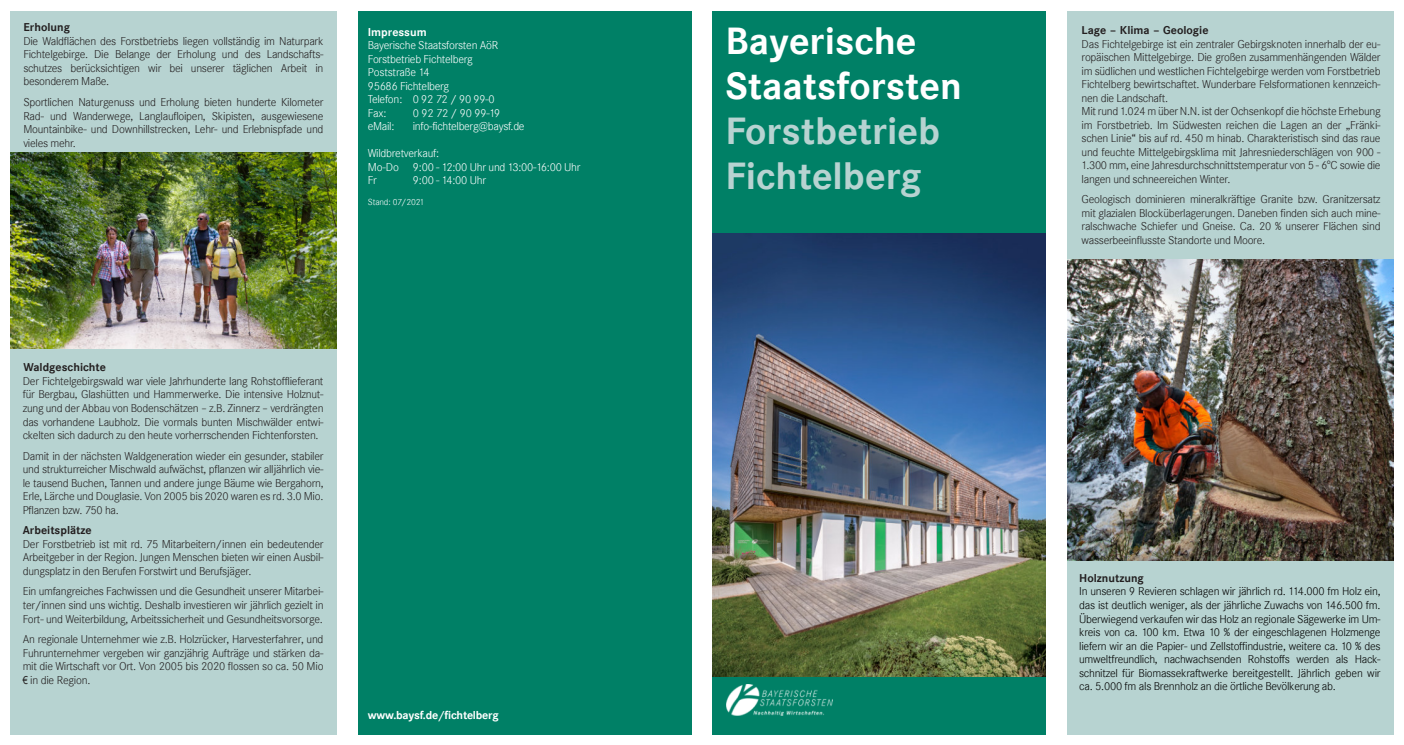
<style>
.page{position:relative;width:1404px;height:745px;background:#fff}
.page>*{position:absolute;margin:0;border:0;box-sizing:border-box;transform-origin:0 0}
.t1{font:700 37.5px/45px "Corporate SBQ";color:#fff}
.t2{font:700 37.5px/45px "Corporate SBQ";color:#b7d3d1}
.t3{font:300 11.25px/13.5px "Corporate SBQ";letter-spacing:-.025em;color:#231f20;text-align:justify}
.t4{font:300 11.25px/13.5px "Corporate SBQ";letter-spacing:-.02em;color:#000;text-align:justify}
.t5{font:300 11.25px/13.5px "Corporate SBQ";letter-spacing:-.025em;color:#fff}
.t6{font:700 11.25px "Corporate SBQ";color:#231f20}
.t7{font:700 11.25px "Corporate SBQ";letter-spacing:-.02em;color:#fff}
.t8{font:700 11.25px "Corporate SBQ";color:#fff}
.t9{font:300 8.75px "Corporate SBQ";letter-spacing:-.015em;color:#fff}
.s1{font-family:"Arial Narrow";font-weight:400}
</style>
<div class="page">
<div style="left:358px;top:11px;width:333px;height:722px;background:#008066"></div>
<div style="left:712px;top:11px;width:333px;height:722px;background:#008066"></div>
<div style="left:1067px;top:11px;width:326px;height:722px;background:#b7d3d1"></div>
<div style="left:11px;top:11px;width:326px;height:722px;background:#b7d3d1"></div>
<img style="left:1067px;top:259px;width:326px;height:301px">
<img style="left:10px;top:153px;width:326px;height:195px">
<img style="left:712px;top:233px;width:333px;height:443px">
<img style="left:726px;top:684px;width:106px;height:31px">
<p class="t6" style="left:23px;top:21px;width:48px">Erholung</p>
<p class="t3" style="left:23px;top:34px;width:301px">Die Waldflächen des Forstbetriebs liegen vollständig im Naturpark Fichtelgebirge. Die Belange der Erholung und des Landschafts&shy;schutzes berücksichtigen wir bei unserer täglichen Arbeit in besonderem Maße.</p>
<p class="t3" style="left:23px;top:95px;width:301px">Sportlichen Naturgenuss und Erholung bieten hunderte Kilometer Rad- und Wanderwege, Langlaufloipen, Skipisten, ausgewiesene Mountainbike- und Downhillstrecken, Lehr- und Erlebnispfade und vieles mehr.</p>
<p class="t8" style="left:368px;top:25px;width:60px">Impressum</p>
<p class="t5" style="left:368px;top:38px;width:132px">Bayerische Staatsforsten AöR<br>Forstbetrieb Fichtelberg<br>Poststraße 14<br>95686 Fichtelberg<br>Telefon: 0 92 72 / 90 99-0<br>Fax:</p>
<p class="t5" style="left:413px;top:106px;width:89px">0 92 72 / 90 99-19</p>
<p class="t5" style="left:368px;top:119px;width:28px">eMail:</p>
<p class="t5" style="left:413px;top:119px;width:113px">info-fichtelberg@baysf.de</p>
<p class="t5" style="left:368px;top:146px;width:214px">Wildbretverkauf:<br>Mo-Do 9:00 - 12:00 Uhr und 13:00-16:00 Uhr<br>Fr</p>
<p class="t5" style="left:413px;top:173px;width:75px">9:00 - 14:00 Uhr</p>
<p class="t9" style="left:368px;top:197px;width:58px">Stand: 07/2021</p>
<p class="t6" style="left:23px;top:360px;width:84px">Waldgeschichte</p>
<p class="t3" style="left:23px;top:374px;width:302px">Der Fichtelgebirgswald war viele Jahrhunderte lang Rohstofflieferant für Bergbau, Glashütten und Hammerwerke. Die intensive Holznut&shy;zung und der Abbau von Bodenschätzen – z.B. Zinnerz – verdrängten das vorhandene Laubholz. Die vormals bunten Mischwälder entwi&shy;ckelten sich dadurch zu den heute vorherrschenden Fichtenforsten.</p>
<p class="t3" style="left:23px;top:448px;width:302px">Damit in der nächsten Waldgeneration wieder ein gesunder, stabiler und strukturreicher Mischwald aufwächst, pflanzen wir alljährlich vie&shy;le tausend Buchen, Tannen und andere junge Bäume wie Bergahorn, Erle, Lärche und Douglasie. Von 2005 bis 2020 waren es rd. 3.0 Mio.<br>Pflanzen bzw. 750 ha.</p>
<p class="t6" style="left:23px;top:523px;width:70px">Arbeitsplätze</p>
<p class="t3" style="left:23px;top:536px;width:302px">Der Forstbetrieb ist mit rd. 75 Mitarbeitern/innen ein bedeutender Arbeitgeber in der Region. Jungen Menschen bieten wir einen Ausbil&shy;dungsplatz in den Berufen Forstwirt und Berufsjäger.</p>
<p class="t3" style="left:23px;top:584px;width:302px">Ein umfangreiches Fachwissen und die Gesundheit unserer Mitarbei&shy;ter/innen sind uns wichtig. Deshalb investieren wir jährlich gezielt in Fort- und Weiterbildung, Arbeitssicherheit und Gesundheitsvorsorge.</p>
<p class="t3" style="left:23px;top:631px;width:302px">An regionale Unternehmer wie z.B. Holzrücker, Harvesterfahrer, und Fuhrunternehmer vergeben wir ganzjährig Aufträge und stärken da&shy;mit die Wirtschaft vor Ort. Von 2005 bis 2020 flossen so ca. 50 Mio <span class="s1">€</span> in die Region.</p>
<p class="t7" style="left:368px;top:707px;width:132px">www.baysf.de/fichtelberg</p>
<h1 class="t1" style="left:725px;top:17px;width:238px">Bayerische<br>Staatsforsten</h1>
<h1 class="t2" style="left:725px;top:107px;width:216px">Forstbetrieb<br>Fichtelberg</h1>
<p class="t6" style="left:1081px;top:23px;width:128px">Lage – Klima – Geologie</p>
<p class="t3" style="left:1081px;top:37px;width:300px;text-align:left">Das Fichtelgebirge ist ein zentraler Gebirgsknoten innerhalb der eu&shy;ropäischen Mittelgebirge. Die großen zusammenhängenden Wälder im südlichen und westlichen Fichtelgebirge werden vom Forstbetrieb Fichtelberg bewirtschaftet. Wunderbare Felsformationen kennzeich&shy;nen die Landschaft.<br>Mit rund 1.024 m über N.N. ist der Ochsenkopf die höchste Erhebung im Forstbetrieb. Im Südwesten reichen die Lagen an der „Fränki&shy;schen Linie“ bis auf rd. 450 m hinab. Charakteristisch sind das raue und feuchte Mittelgebirgsklima mit Jahresniederschlägen von 900 - 1.300 mm, eine Jahresdurchschnittstemperatur von 5 - 6°C sowie die langen und schneereichen Winter.</p>
<p class="t3" style="left:1081px;top:192px;width:300px">Geologisch dominieren mineralkräftige Granite bzw. Granitzersatz mit glazialen Blocküberlagerungen. Daneben finden sich auch mine&shy;ralschwache Schiefer und Gneise. Ca. 20 % unserer Flächen sind wasserbeeinflusste Standorte und Moore.</p>
<p class="t6" style="left:1079px;top:570px;width:66px">Holznutzung</p>
<p class="t4" style="left:1079px;top:584px;width:303px">In unseren 9 Revieren schlagen wir jährlich rd. 114.000 fm Holz ein, das ist deutlich weniger, als der jährliche Zuwachs von 146.500 fm.<br>Überwiegend verkaufen wir das Holz an regionale Sägewerke im Um&shy;kreis von ca. 100 km. Etwa 10 % der eingeschlagenen Holzmenge liefern wir an die Papier- und Zellstoffindustrie, weitere ca. 10 % des umweltfreundlich, nachwachsenden Rohstoffs werden als Hack&shy;schnitzel für Biomassekraftwerke bereitgestellt. Jährlich geben wir ca. 5.000 fm als Brennholz an die örtliche Bevölkerung ab.</p>
</div>
